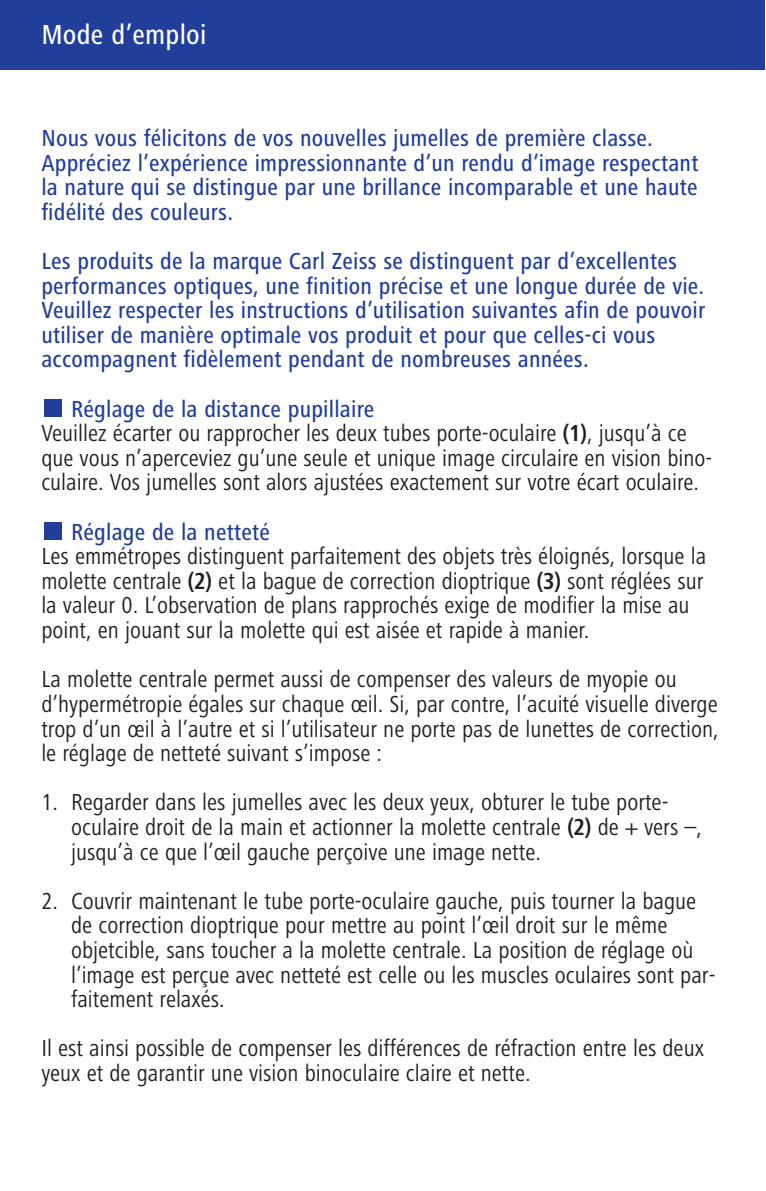
<style>
.page{position:relative;width:766px;height:1191px;background:#fff}
.page>*{position:absolute;margin:0;border:0;box-sizing:border-box;transform-origin:0 0}
.t1{font:500 condensed 28.5px "Frutiger Next LT";letter-spacing:.01em;color:#fff}
.t2{font:condensed 24px/24.6px "Frutiger Next LT";color:#231f1f}
.t3{font:500 condensed 24px/24.6px "Frutiger Next LT";letter-spacing:.01em;color:#203e9a}
.s1{font-weight:500;color:#203e9a}
.s2{font-weight:700}
</style>
<div class="page">
<svg style="left:0;top:0;width:765px;height:540px"></svg>
<p class="t1" style="left:41px;top:24px;width:166px">Mode d’emploi</p>
<p class="t3" style="left:41px;top:127px;width:658px">Nous vous félicitons de vos nouvelles jumelles de première classe.<br>Appréciez l’expérience impressionnante d’un rendu d’image respectant la nature qui se distingue par une brillance incomparable et une haute fidélité des couleurs.</p>
<p class="t3" style="left:41px;top:250px;width:665px">Les produits de la marque Carl Zeiss se distinguent par d’excellentes performances optiques, une finition précise et une longue durée de vie.<br>Veuillez respecter les instructions d’utilisation suivantes afin de pouvoir utiliser de manière optimale vos produit et pour que celles-ci vous accompagnent fidèlement pendant de nombreuses années.</p>
<p class="t2" style="left:41px;top:398px;width:672px;text-indent:30px"><span class="s1">Réglage de la distance pupillaire<br></span>Veuillez écarter ou rapprocher les deux tubes porte-oculaire <span class="s2">(1)</span>, jusqu’à ce que vous n’aperceviez gu’une seule et unique image circulaire en vision bino&shy;culaire. Vos jumelles sont alors ajustées exactement sur votre écart oculaire.</p>
<p class="t3" style="left:71px;top:521px;width:200px">Réglage de la netteté</p>
<p class="t2" style="left:41px;top:546px;width:666px">Les emmétropes distinguent parfaitement des objets très éloignés, lorsque la molette centrale <span class="s2">(2)</span> et la bague de correction dioptrique <span class="s2">(3)</span> sont réglées sur la valeur 0. L’observation de plans rapprochés exige de modifier la mise au point, en jouant sur la molette qui est aisée et rapide à manier.</p>
<p class="t2" style="left:41px;top:669px;width:678px">La molette centrale permet aussi de compenser des valeurs de myopie ou d’hypermétropie égales sur chaque œil. Si, par contre, l’acuité visuelle diverge trop d’un œil à l’autre et si l’utilisateur ne porte pas de lunettes de correction, le réglage de netteté suivant s’impose :</p>
<p class="t2" style="left:71px;top:792px;width:632px;text-indent:-30px">1. Regarder dans les jumelles avec les deux yeux, obturer le tube porte&shy;oculaire droit de la main et actionner la molette centrale <span class="s2">(2)</span> de + vers –, jusqu’à ce que l’œil gauche perçoive une image nette.</p>
<p class="t2" style="left:71px;top:890px;width:645px;text-indent:-30px">2. Couvrir maintenant le tube porte-oculaire gauche, puis tourner la bague de correction dioptrique pour mettre au point l’œil droit sur le même objetcible, sans toucher a la molette centrale. La position de réglage où l’image est perçue avec netteté est celle ou les muscles oculaires sont par&shy;faitement relaxés.</p>
<p class="t2" style="left:41px;top:1038px;width:664px">Il est ainsi possible de compenser les différences de réfraction entre les deux yeux et de garantir une vision binoculaire claire et nette.</p>
</div>
